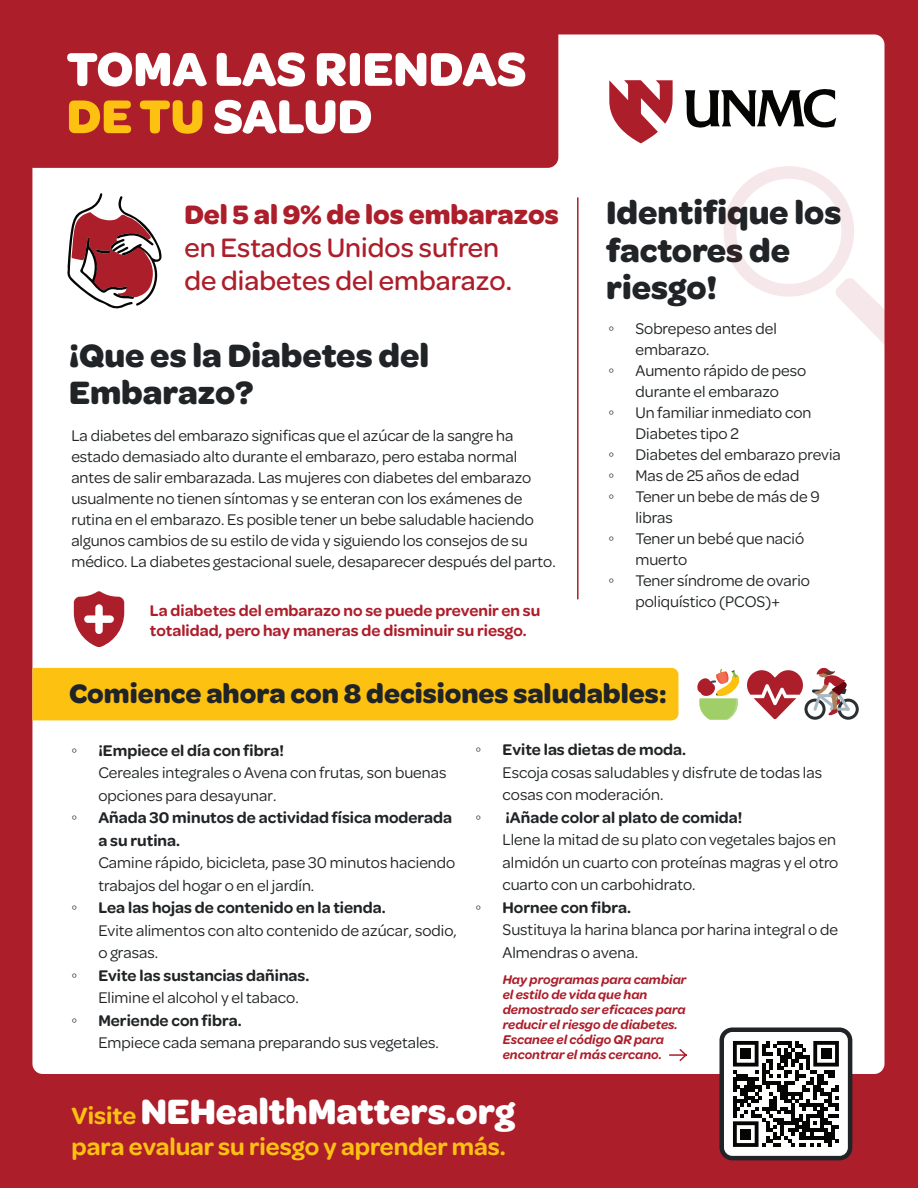
<style>
.page{position:relative;width:918px;height:1188px;background:#ad1e2b}
.page>*{position:absolute;margin:0;border:0;box-sizing:border-box;transform-origin:0 0}
.t1{font:700 37.5px "Omnes";color:#fff}
.t2{font:700 34.5px/37.5px "Omnes";color:#212426}
.t3{font:500 28.5px/33px "Omnes";color:#ad1e2b}
.t4{font:700 28.5px "Omnes";color:#212426}
.t5{font:700 28.5px "Omnes";color:#ad1e2b}
.t6{font:600 25.2px "Omnes";color:#fdc111}
.t7{font:16.5px/21px "Omnes";color:#212426}
.t8{font:600 16.5px/22.5px "Omnes";color:#212426}
.t9{font:600 16.5px/19.5px "Omnes";color:#ad1e2b}
.t10{font:16.5px "Times New Roman";color:#212426}
.t11{font:italic 600 13.5px/15px "Omnes";color:#ad1e2b}
.s1{font-weight:600;font-size:25.2px;color:#fdc111}
</style>
<div class="page">
<div style="left:32px;top:34px;width:852px;height:1040px;background:#fff;border-radius:10px"></div>
<div style="left:32px;top:34px;width:526px;height:134px;background:#ad1e2b"></div>
<svg style="left:609px;top:80px;width:64px;height:63px"></svg>
<svg style="left:685px;top:89px;width:151px;height:39px"></svg>
<div style="left:32px;top:668px;width:646px;height:52px;background:#fdc111"></div>
<hr style="left:577px;top:198px;width:2px;height:401px;background:#ad1e2b">
<svg style="left:719px;top:1028px;width:133px;height:132px"></svg>
<div style="left:740px;top:1048px;width:11px;height:11px;background:#050504"></div>
<div style="left:821px;top:1048px;width:11px;height:11px;background:#050504"></div>
<div style="left:740px;top:1129px;width:11px;height:11px;background:#050504"></div>
<svg style="left:73px;top:591px;width:52px;height:56px"></svg>
<svg style="left:697px;top:669px;width:42px;height:51px"></svg>
<svg style="left:747px;top:667px;width:112px;height:53px"></svg>
<svg style="left:67px;top:193px;width:95px;height:116px"></svg>
<svg style="left:724px;top:166px;width:161px;height:183px"></svg>
<svg style="left:669px;top:1049px;width:18px;height:12px"></svg>
<svg style="left:67px;top:52px;width:140px;height:35px"></svg>
<svg style="left:217px;top:52px;width:88px;height:35px"></svg>
<svg style="left:317px;top:53px;width:29px;height:33px"></svg>
<div style="left:350px;top:53px;width:10px;height:33px;background:#fff;border-radius:5px"></div>
<svg style="left:365px;top:52px;width:160px;height:35px"></svg>
<svg style="left:69px;top:101px;width:62px;height:32px;background:#e59018"></svg>
<svg style="left:140px;top:100px;width:62px;height:34px;background:#d9771c"></svg>
<svg style="left:214px;top:100px;width:157px;height:34px"></svg>
<h3 class="t5" style="left:184px;top:194px;width:376px">Del 5 al 9% de los embarazos</h3>
<h3 class="t3" style="left:184px;top:229px;width:329px">en Estados Unidos sufren de diabetes del embarazo.</h3>
<h2 class="t2" style="left:69px;top:334px;width:362px">¡Que es la Diabetes del<br>Embarazo?</h2>
<p class="t7" style="left:71px;top:424px;width:486px">La diabetes del embarazo significas que el azúcar de la sangre ha estado demasiado alto durante el embarazo, pero estaba normal antes de salir embarazada. Las mujeres con diabetes del embarazo usualmente no tienen síntomas y se enteran con los exámenes de rutina en el embarazo. Es posible tener un bebe saludable haciendo algunos cambios de su estilo de vida y siguiendo los consejos de su médico. La diabetes gestacional suele, desaparecer después del parto.</p>
<p class="t9" style="left:150px;top:600px;width:392px">La diabetes del embarazo no se puede prevenir en su totalidad, pero hay maneras de disminuir su riesgo.</p>
<h2 class="t2" style="left:606px;top:192px;width:237px">Identifique los factores de riesgo!</h2>
<p class="t10" style="left:608px;top:317px;width:7px">◦</p>
<p class="t7" style="left:635px;top:317px;width:143px">Sobrepeso antes del embarazo.</p>
<p class="t10" style="left:608px;top:359px;width:7px">◦</p>
<p class="t7" style="left:635px;top:359px;width:172px">Aumento rápido de peso durante el embarazo</p>
<p class="t10" style="left:608px;top:401px;width:7px">◦</p>
<p class="t7" style="left:635px;top:401px;width:178px">Un familiar inmediato con<br>Diabetes tipo 2</p>
<p class="t10" style="left:608px;top:443px;width:7px">◦</p>
<p class="t7" style="left:635px;top:443px;width:207px">Diabetes del embarazo previa</p>
<p class="t10" style="left:608px;top:464px;width:7px">◦</p>
<p class="t7" style="left:635px;top:464px;width:165px">Mas de 25 años de edad</p>
<p class="t10" style="left:608px;top:485px;width:7px">◦</p>
<p class="t7" style="left:635px;top:485px;width:186px">Tener un bebe de más de 9 libras</p>
<p class="t10" style="left:608px;top:527px;width:7px">◦</p>
<p class="t7" style="left:635px;top:527px;width:170px">Tener un bebé que nació muerto</p>
<p class="t10" style="left:608px;top:569px;width:7px">◦</p>
<p class="t7" style="left:635px;top:569px;width:176px">Tener síndrome de ovario poliquístico (PCOS)+</p>
<h3 class="t4" style="left:69px;top:673px;width:599px">Comience ahora con 8 decisiones saludables:</h3>
<p class="t10" style="left:71px;top:739px;width:7px">◦</p>
<p class="t8" style="left:98px;top:738px;width:187px">¡Empiece el día con fibra!</p>
<p class="t7" style="left:98px;top:761px;width:350px;line-height:22.5px">Cereales integrales o Avena con frutas, son buenas opciones para desayunar.</p>
<p class="t10" style="left:71px;top:807px;width:7px">◦</p>
<p class="t8" style="left:98px;top:806px;width:355px">Añada 30 minutos de actividad física moderada a su rutina.</p>
<p class="t7" style="left:98px;top:851px;width:359px;line-height:22.5px">Camine rápido, bicicleta, pase 30 minutos haciendo trabajos del hogar o en el jardín.</p>
<p class="t10" style="left:71px;top:897px;width:7px">◦</p>
<p class="t8" style="left:98px;top:896px;width:289px">Lea las hojas de contenido en la tienda.</p>
<p class="t7" style="left:98px;top:918px;width:360px;line-height:22.5px">Evite alimentos con alto contenido de azúcar, sodio, o grasas.</p>
<p class="t10" style="left:71px;top:964px;width:7px">◦</p>
<p class="t8" style="left:98px;top:963px;width:213px">Evite las sustancias dañinas.</p>
<p class="t7" style="left:98px;top:986px;width:202px">Elimine el alcohol y el tabaco.</p>
<p class="t10" style="left:71px;top:1009px;width:7px">◦</p>
<p class="t8" style="left:98px;top:1008px;width:145px">Meriende con fibra.</p>
<p class="t7" style="left:98px;top:1031px;width:342px">Empiece cada semana preparando sus vegetales.</p>
<p class="t10" style="left:476px;top:739px;width:7px">◦</p>
<p class="t8" style="left:503px;top:738px;width:185px">Evite las dietas de moda.</p>
<p class="t7" style="left:503px;top:760px;width:321px;line-height:22.5px">Escoja cosas saludables y disfrute de todas las cosas con moderación.</p>
<p class="t10" style="left:476px;top:806px;width:7px">◦</p>
<p class="t8" style="left:505px;top:805px;width:239px">¡Añade color al plato de comida!</p>
<p class="t7" style="left:503px;top:828px;width:337px;line-height:22.5px">Llene la mitad de su plato con vegetales bajos en almidón un cuarto con proteínas magras y el otro cuarto con un carbohidrato.</p>
<p class="t10" style="left:476px;top:896px;width:7px">◦</p>
<p class="t8" style="left:503px;top:895px;width:130px">Hornee con fibra.</p>
<p class="t7" style="left:503px;top:918px;width:337px;line-height:22.5px">Sustituya la harina blanca por harina integral o de<br>Almendras o avena.</p>
<p class="t11" style="left:503px;top:971px;width:185px">Hay programas para cambiar el estilo de vida que han demostrado ser eficaces para reducir el riesgo de diabetes.<br>Escanee el código QR para encontrar el más cercano.</p>
<h1 class="t1" style="left:72px;top:1085px;width:445px"><span class="s1">Visite</span> NEHealthMatters.org</h1>
<h3 class="t6" style="left:72px;top:1129px;width:436px">para evaluar su riesgo y aprender más.</h3>
</div>
